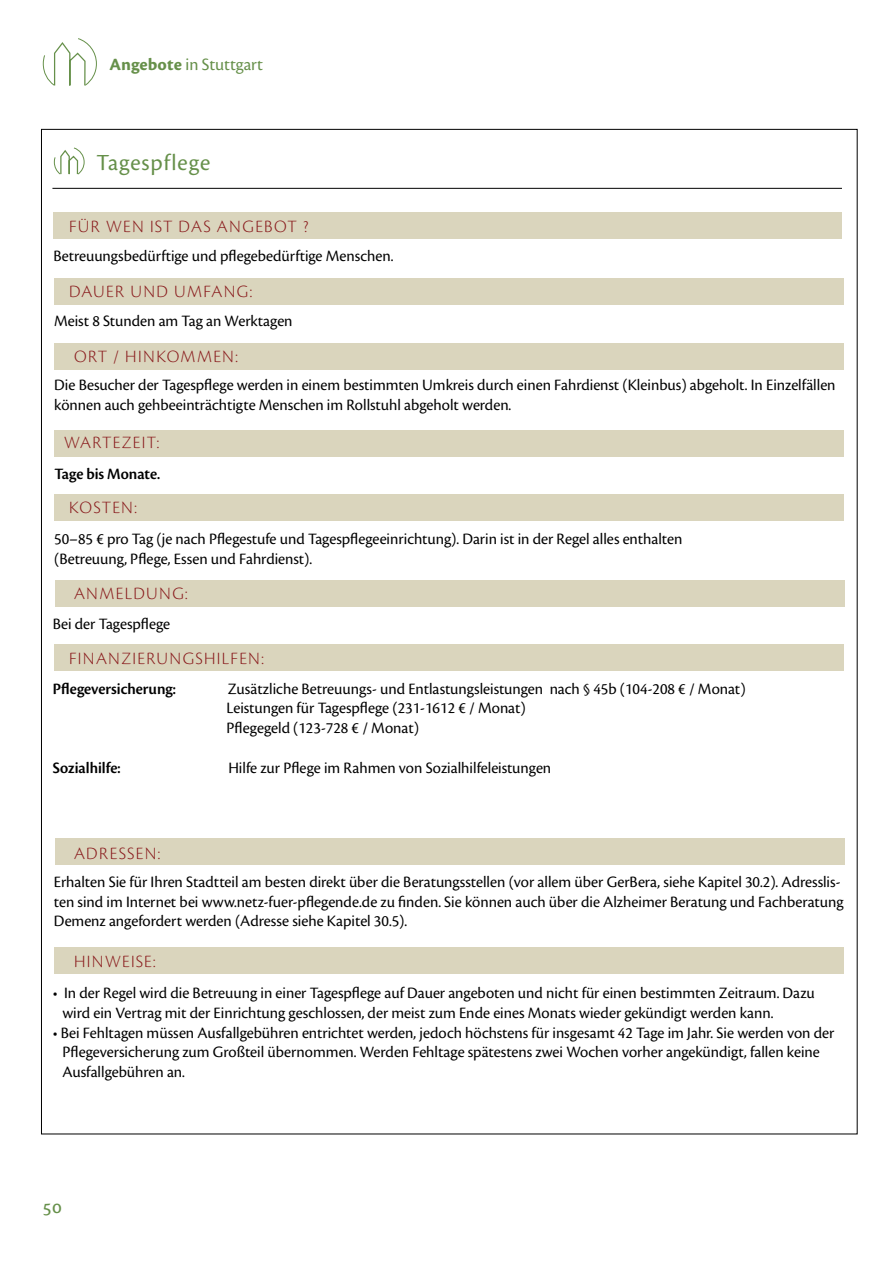
<style>
.page{position:relative;width:893px;height:1263px;background:#fff}
.page>*{position:absolute;margin:0;border:0;box-sizing:border-box;transform-origin:0 0}
.t1{font:24px "Cronos Pro Subh";letter-spacing:.04em;color:#66904a}
.t2{font:21px "Cronos Pro Capt";color:#66904a}
.t3{font:18px "Cronos Pro Lt Subh";letter-spacing:.075em;color:#891a1c}
.t4{font:18px "Cronos Pro Subh";color:#66904a}
.t5{font:16.5px/19.8px "Cronos Pro Subh";color:#000}
.t6{font:16.5px "Cronos Pro Semibold Disp";color:#000}
.s1{font-family:"Cronos Pro Bold Capt"}
</style>
<div class="page">
<div style="left:54px;top:947px;width:789px;height:27px;background:#dad5bd"></div>
<div style="left:55px;top:580px;width:789px;height:27px;background:#dad5bd"></div>
<svg style="left:43px;top:38px;width:54px;height:48px"></svg>
<div style="left:55px;top:838px;width:789px;height:27px;background:#dad5bd"></div>
<div style="left:54px;top:644px;width:789px;height:27px;background:#dad5bd"></div>
<div style="left:54px;top:212px;width:788px;height:27px;background:#dad5bd"></div>
<div style="left:54px;top:278px;width:789px;height:27px;background:#dad5bd"></div>
<div style="left:54px;top:343px;width:790px;height:27px;background:#dad5bd"></div>
<div style="left:54px;top:430px;width:790px;height:27px;background:#dad5bd"></div>
<div style="left:54px;top:494px;width:790px;height:27px;background:#dad5bd"></div>
<svg style="left:54px;top:147px;width:31px;height:28px"></svg>
<hr style="left:52px;top:188px;width:790px;height:1px;background:#000">
<p class="t4" style="left:109px;top:54px;width:155px"><span class="s1">Angebote</span> in Stuttgart</p>
<h1 class="t1" style="left:97px;top:148px;width:115px">Tagespflege</h1>
<p class="t3" style="left:69px;top:216px;width:241px">FÜR WEN IST DAS ANGEBOT ?</p>
<p class="t5" style="left:54px;top:246px;width:341px">Betreuungsbedürftige und pflegebedürftige Menschen.</p>
<p class="t3" style="left:69px;top:281px;width:185px">DAUER UND UMFANG:</p>
<p class="t5" style="left:54px;top:311px;width:240px">Meist 8 Stunden am Tag an Werktagen</p>
<p class="t3" style="left:74px;top:346px;width:165px">ORT / HINKOMMEN:</p>
<p class="t5" style="left:54px;top:375px;width:783px">Die Besucher der Tagespflege werden in einem bestimmten Umkreis durch einen Fahrdienst (Kleinbus) abgeholt. In Einzelfällen können auch gehbeeinträchtigte Menschen im Rollstuhl abgeholt werden.</p>
<p class="t3" style="left:64px;top:432px;width:96px">WARTEZEIT:</p>
<p class="t6" style="left:55px;top:465px;width:107px">Tage bis Monate.</p>
<p class="t3" style="left:69px;top:497px;width:69px">KOSTEN:</p>
<p class="t5" style="left:54px;top:529px;width:630px">50–85 € pro Tag (je nach Pflegestufe und Tagespflegeeinrichtung). Darin ist in der Regel alles enthalten (Betreuung, Pflege, Essen und Fahrdienst).</p>
<p class="t3" style="left:74px;top:583px;width:115px">ANMELDUNG:</p>
<p class="t5" style="left:53px;top:614px;width:119px">Bei der Tagespflege</p>
<p class="t3" style="left:69px;top:648px;width:196px">FINANZIERUNGSHILFEN:</p>
<p class="t6" style="left:53px;top:679px;width:125px">Pflegeversicherung:</p>
<p class="t5" style="left:227px;top:679px;width:521px">Zusätzliche Betreuungs- und Entlastungsleistungen nach § 45b (104-208 € / Monat)<br>Leistungen für Tagespflege (231-1612 € / Monat)<br>Pflegegeld (123-728 € / Monat)</p>
<p class="t6" style="left:53px;top:758px;width:69px">Sozialhilfe:</p>
<p class="t5" style="left:228px;top:758px;width:324px">Hilfe zur Pflege im Rahmen von Sozialhilfeleistungen</p>
<p class="t3" style="left:74px;top:843px;width:88px">ADRESSEN:</p>
<p class="t5" style="left:54px;top:872px;width:791px">Erhalten Sie für Ihren Stadtteil am besten direkt über die Beratungsstellen (vor allem über GerBera, siehe Kapitel 30.2). Adresslis&shy;ten sind im Internet bei www.netz-fuer-pflegende.de zu finden. Sie können auch über die Alzheimer Beratung und Fachberatung<br>Demenz angefordert werden (Adresse siehe Kapitel 30.5).</p>
<p class="t3" style="left:74px;top:951px;width:83px">HINWEISE:</p>
<p class="t5" style="left:62px;top:983px;width:754px;text-indent:-10px">• In der Regel wird die Betreuung in einer Tagespflege auf Dauer angeboten und nicht für einen bestimmten Zeitraum. Dazu wird ein Vertrag mit der Einrichtung geschlossen, der meist zum Ende eines Monats wieder gekündigt werden kann.</p>
<p class="t5" style="left:62px;top:1022px;width:773px;text-indent:-10px">• Bei Fehltagen müssen Ausfallgebühren entrichtet werden, jedoch höchstens für insgesamt 42 Tage im Jahr. Sie werden von der<br>Pflegeversicherung zum Großteil übernommen. Werden Fehltage spätestens zwei Wochen vorher angekündigt, fallen keine<br>Ausfallgebühren an.</p>
<p class="t2" style="left:43px;top:1194px;width:21px">50</p>
</div>
